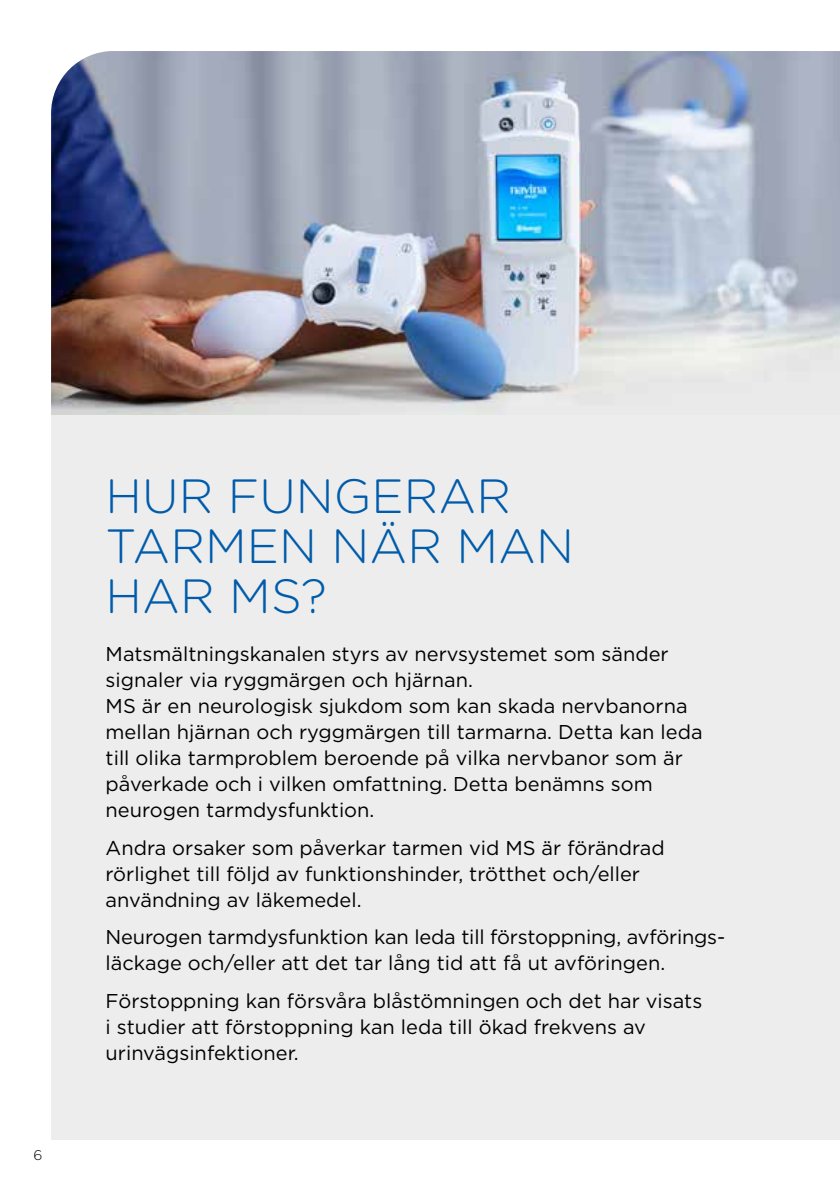
<style>
.page{position:relative;width:840px;height:1191px;background:#fff}
.page>*{position:absolute;margin:0;border:0;box-sizing:border-box;transform-origin:0 0}
.t1{font:300 48px/50px "Gotham Rounded";color:#005baa}
.t2{font:20px/26px "Gotham";color:#000}
.t3{font:300 14px "Gotham Rounded";color:#000}
</style>
<div class="page">
<div style="left:51px;top:415px;width:788px;height:725px;background:#ededed"></div>
<img style="left:51px;top:51px;width:788px;height:364px">
<p class="t3" style="left:34px;top:1145px;width:10px">6</p>
<h1 class="t1" style="left:106px;top:468px;width:469px">HUR FUNGERAR<br>TARMEN NÄR MAN<br>HAR MS?</h1>
<p class="t2" style="left:106px;top:641px;width:598px">Matsmältningskanalen styrs av nervsystemet som sänder signaler via ryggmärgen och hjärnan.<br>MS är en neurologisk sjukdom som kan skada nervbanorna mellan hjärnan och ryggmärgen till tarmarna. Detta kan leda till olika tarmproblem beroende på vilka nervbanor som är påverkade och i vilken omfattning. Detta benämns som neurogen tarmdysfunktion.</p>
<p class="t2" style="left:106px;top:834px;width:560px">Andra orsaker som påverkar tarmen vid MS är förändrad rörlighet till följd av funktionshinder, trötthet och/eller användning av läkemedel.</p>
<p class="t2" style="left:106px;top:923px;width:618px">Neurogen tarmdysfunktion kan leda till förstoppning, avförings&shy;läckage och/eller att det tar lång tid att få ut avföringen.</p>
<p class="t2" style="left:106px;top:987px;width:598px">Förstoppning kan försvåra blåstömningen och det har visats i studier att förstoppning kan leda till ökad frekvens av urinvägsinfektioner.</p>
</div>
